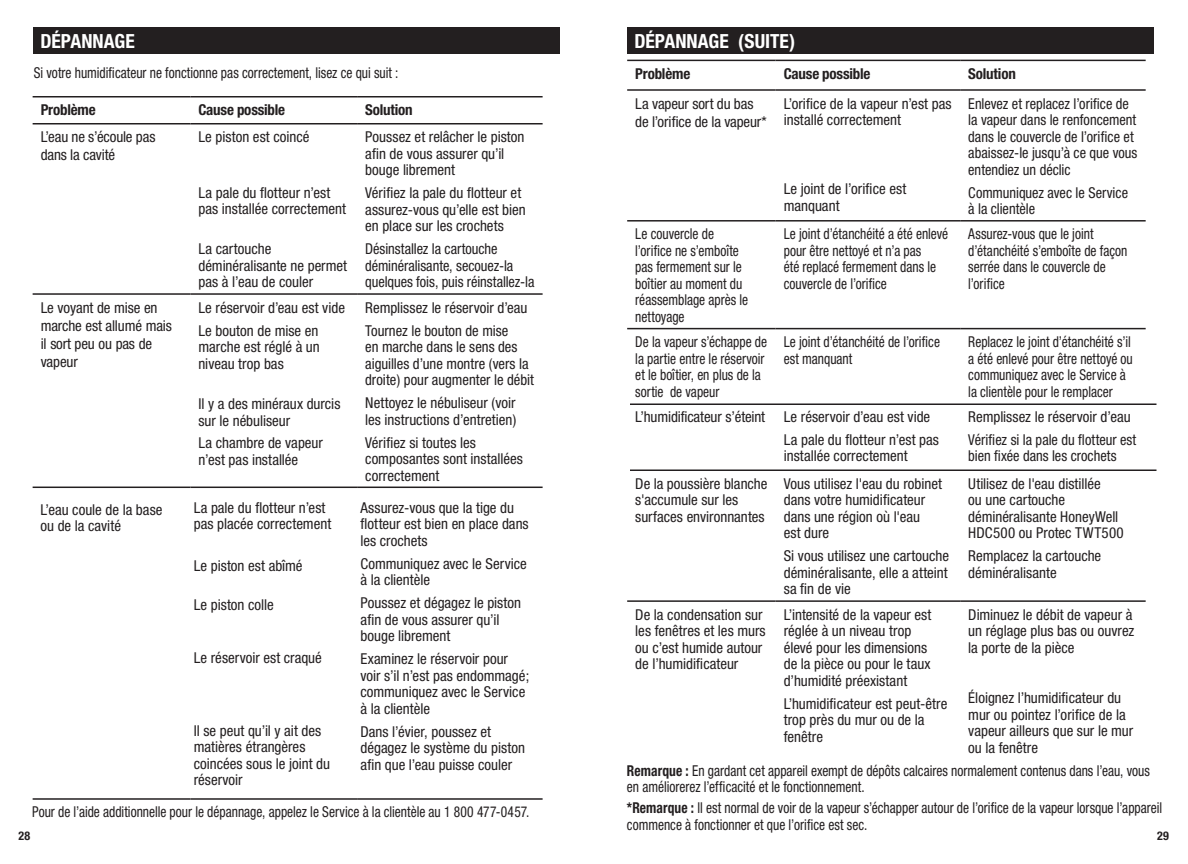
<style>
.page{position:relative;width:1188px;height:864px;background:#fff}
.page>*{position:absolute;margin:0;border:0;box-sizing:border-box;transform-origin:0 0}
.t1{font:700 condensed 19.5px "Helvetica Neue";color:#fff}
.t2{font:condensed 15px/16.5px "Helvetica Neue";color:#231f20}
.t3{font:condensed 15px/16.5px "Helvetica Neue";color:#231f20;scale:.9 1}
.t4{font:condensed 15px/16.5px "Helvetica Neue";color:#231f20;scale:.96 1}
.t5{font:700 condensed 15px "Helvetica Neue";letter-spacing:-.015em;color:#231f20}
.t6{font:700 condensed 12px "Helvetica Neue";color:#231f20}
.s1{font-weight:700}
</style>
<div class="page">
<div style="left:34px;top:27px;width:526px;height:27px;background:#231f20"></div>
<hr style="left:33px;top:487px;width:157px;height:1px;background:#231f20">
<hr style="left:190px;top:487px;width:167px;height:1px;background:#231f20">
<hr style="left:357px;top:487px;width:186px;height:1px;background:#231f20">
<hr style="left:33px;top:798px;width:157px;height:2px;background:#231f20">
<hr style="left:190px;top:798px;width:167px;height:2px;background:#231f20">
<hr style="left:357px;top:798px;width:186px;height:2px;background:#231f20">
<hr style="left:33px;top:96px;width:157px;height:2px;background:#231f20">
<hr style="left:190px;top:96px;width:167px;height:2px;background:#231f20">
<hr style="left:357px;top:96px;width:186px;height:2px;background:#231f20">
<hr style="left:33px;top:123px;width:157px;height:1px;background:#231f20">
<hr style="left:190px;top:123px;width:167px;height:1px;background:#231f20">
<hr style="left:357px;top:123px;width:186px;height:1px;background:#231f20">
<hr style="left:33px;top:293px;width:157px;height:2px;background:#231f20">
<hr style="left:190px;top:293px;width:167px;height:2px;background:#231f20">
<hr style="left:357px;top:293px;width:186px;height:2px;background:#231f20">
<div style="left:628px;top:27px;width:526px;height:27px;background:#231f20"></div>
<hr style="left:627px;top:60px;width:149px;height:1px;background:#231f20">
<hr style="left:776px;top:60px;width:184px;height:1px;background:#231f20">
<hr style="left:960px;top:60px;width:186px;height:1px;background:#231f20">
<hr style="left:627px;top:89px;width:149px;height:2px;background:#231f20">
<hr style="left:776px;top:89px;width:184px;height:2px;background:#231f20">
<hr style="left:960px;top:89px;width:186px;height:2px;background:#231f20">
<hr style="left:627px;top:220px;width:149px;height:2px;background:#231f20">
<hr style="left:776px;top:220px;width:184px;height:2px;background:#231f20">
<hr style="left:960px;top:220px;width:186px;height:2px;background:#231f20">
<hr style="left:627px;top:328px;width:149px;height:1px;background:#231f20">
<hr style="left:776px;top:328px;width:184px;height:1px;background:#231f20">
<hr style="left:960px;top:328px;width:186px;height:1px;background:#231f20">
<hr style="left:627px;top:600px;width:149px;height:2px;background:#231f20">
<hr style="left:776px;top:600px;width:184px;height:2px;background:#231f20">
<hr style="left:960px;top:600px;width:186px;height:2px;background:#231f20">
<hr style="left:630px;top:469px;width:526px;height:2px;background:#231f20">
<hr style="left:630px;top:403px;width:526px;height:2px;background:#231f20">
<h1 class="t1" style="left:40px;top:29px;width:96px">DÉPANNAGE</h1>
<h1 class="t1" style="left:634px;top:29px;width:162px">DÉPANNAGE (SUITE)</h1>
<p class="t5" style="left:635px;top:64px;width:57px">Problème</p>
<p class="t5" style="left:784px;top:64px;width:88px">Cause possible</p>
<p class="t5" style="left:968px;top:64px;width:49px">Solution</p>
<p class="t2" style="left:635px;top:94px;width:133px;line-height:18px">La vapeur sort du bas de l’orifice de la vapeur*</p>
<p class="t2" style="left:784px;top:95px;width:169px">L’orifice de la vapeur n’est pas installé correctement</p>
<p class="t3" style="left:34px;top:65px;width:407px">Si votre humidificateur ne fonctionne pas correctement, lisez ce qui suit :</p>
<p class="t4" style="left:968px;top:95px;width:178px">Enlevez et replacez l’orifice de la vapeur dans le renfoncement dans le couvercle de l’orifice et abaissez-le jusqu’à ce que vous entendiez un déclic</p>
<p class="t4" style="left:968px;top:184px;width:168px">Communiquez avec le Service à la clientèle</p>
<p class="t5" style="left:41px;top:101px;width:57px">Problème</p>
<p class="t5" style="left:198px;top:101px;width:88px">Cause possible</p>
<p class="t5" style="left:365px;top:101px;width:49px">Solution</p>
<p class="t2" style="left:41px;top:128px;width:116px;line-height:18px">L’eau ne s’écoule pas dans la cavité</p>
<p class="t2" style="left:198px;top:129px;width:113px">Le piston est coincé</p>
<p class="t2" style="left:198px;top:184px;width:149px">La pale du flotteur n’est pas installée correctement</p>
<p class="t2" style="left:198px;top:241px;width:150px">La cartouche déminéralisante ne permet pas à l’eau de couler</p>
<p class="t2" style="left:365px;top:129px;width:161px">Poussez et relâcher le piston afin de vous assurer qu’il bouge librement</p>
<p class="t2" style="left:365px;top:185px;width:162px">Vérifiez la pale du flotteur et assurez-vous qu’elle est bien en place sur les crochets</p>
<p class="t4" style="left:365px;top:241px;width:178px">Désinstallez la cartouche déminéralisante, secouez-la quelques fois, puis réinstallez-la</p>
<p class="t2" style="left:784px;top:180px;width:124px">Le joint de l’orifice est manquant</p>
<p class="t3" style="left:635px;top:226px;width:127px">Le couvercle de l’orifice ne s’emboîte pas fermement sur le boîtier au moment du réassemblage après le nettoyage</p>
<p class="t3" style="left:784px;top:226px;width:184px">Le joint d’étanchéité a été enlevé pour être nettoyé et n’a pas<br>été replacé fermement dans le couvercle de l’orifice</p>
<p class="t3" style="left:968px;top:226px;width:178px">Assurez-vous que le joint d’étanchéité s’emboîte de façon serrée dans le couvercle de l’orifice</p>
<p class="t3" style="left:635px;top:334px;width:148px">De la vapeur s’échappe de la partie entre le réservoir et le boîtier, en plus de la sortie de vapeur</p>
<p class="t3" style="left:784px;top:334px;width:175px">Le joint d’étanchéité de l’orifice est manquant</p>
<p class="t3" style="left:968px;top:334px;width:184px">Replacez le joint d’étanchéité s’il a été enlevé pour être nettoyé ou communiquez avec le Service à la clientèle pour le remplacer</p>
<p class="t2" style="left:784px;top:405px;width:157px;line-height:23px;text-indent:-149px">L’humidificateur s’éteint Le réservoir d’eau est vide<br>La pale du flotteur n’est pas</p>
<p class="t2" style="left:784px;top:448px;width:126px">installée correctement</p>
<p class="t2" style="left:41px;top:298px;width:133px;line-height:18px">Le voyant de mise en marche est allumé mais il sort peu ou pas de vapeur</p>
<p class="t2" style="left:198px;top:296px;width:148px;line-height:23px">Le réservoir d’eau est vide<br>Le bouton de mise en</p>
<p class="t2" style="left:365px;top:296px;width:164px;line-height:23px">Remplissez le réservoir d’eau<br>Tournez le bouton de mise</p>
<p class="t2" style="left:365px;top:338px;width:170px">en marche dans le sens des aiguilles d’une montre (vers la droite) pour augmenter le débit</p>
<p class="t2" style="left:365px;top:394px;width:153px">Nettoyez le nébuliseur (voir les instructions d’entretien)</p>
<p class="t2" style="left:365px;top:434px;width:159px">Vérifiez si toutes les composantes sont installées correctement</p>
<p class="t2" style="left:198px;top:338px;width:123px">marche est réglé à un niveau trop bas</p>
<p class="t2" style="left:198px;top:395px;width:143px">Il y a des minéraux durcis sur le nébuliseur</p>
<p class="t2" style="left:198px;top:435px;width:126px">La chambre de vapeur n’est pas installée</p>
<p class="t2" style="left:968px;top:405px;width:170px;line-height:23px">Remplissez le réservoir d’eau<br>Vérifiez si la pale du flotteur est</p>
<p class="t4" style="left:968px;top:448px;width:156px">bien fixée dans les crochets</p>
<p class="t2" style="left:635px;top:475px;width:134px">De la poussière blanche s'accumule sur les surfaces environnantes</p>
<p class="t2" style="left:784px;top:475px;width:160px">Vous utilisez l'eau du robinet dans votre humidificateur dans une région où l'eau<br>est dure</p>
<p class="t2" style="left:784px;top:548px;width:167px;text-align:justify">Si vous utilisez une cartouche déminéralisante, elle a atteint sa fin de vie</p>
<p class="t2" style="left:968px;top:475px;width:157px">Utilisez de l'eau distillée<br>ou une cartouche déminéralisante HoneyWell<br>HDC500 ou Protec TWT500</p>
<p class="t2" style="left:968px;top:548px;width:134px">Remplacez la cartouche déminéralisante</p>
<p class="t2" style="left:194px;top:499px;width:139px">La pale du flotteur n’est pas placée correctement</p>
<p class="t2" style="left:194px;top:557px;width:110px">Le piston est abîmé</p>
<p class="t2" style="left:194px;top:596px;width:82px">Le piston colle</p>
<p class="t2" style="left:194px;top:649px;width:130px">Le réservoir est craqué</p>
<p class="t2" style="left:360px;top:499px;width:170px">Assurez-vous que la tige du flotteur est bien en place dans les crochets</p>
<p class="t2" style="left:360px;top:555px;width:168px">Communiquez avec le Service à la clientèle</p>
<p class="t2" style="left:360px;top:594px;width:162px">Poussez et dégagez le piston afin de vous assurer qu’il bouge librement</p>
<p class="t2" style="left:360px;top:650px;width:170px">Examinez le réservoir pour voir s’il n’est pas endommagé; communiquez avec le Service à la clientèle</p>
<p class="t2" style="left:360px;top:723px;width:166px">Dans l’évier, poussez et dégagez le système du piston afin que l’eau puisse couler</p>
<p class="t2" style="left:40px;top:501px;width:124px">L’eau coule de la base ou de la cavité</p>
<p class="t2" style="left:635px;top:606px;width:132px">De la condensation sur les fenêtres et les murs ou c’est humide autour de l’humidificateur</p>
<p class="t2" style="left:784px;top:606px;width:149px">L’intensité de la vapeur est réglée à un niveau trop élevé pour les dimensions de la pièce ou pour le taux d’humidité préexistant</p>
<p class="t2" style="left:784px;top:695px;width:165px">L’humidificateur est peut-être trop près du mur ou de la fenêtre</p>
<p class="t2" style="left:968px;top:606px;width:168px">Diminuez le débit de vapeur à un réglage plus bas ou ouvrez la porte de la pièce</p>
<p class="t2" style="left:968px;top:690px;width:167px">Éloignez l’humidificateur du mur ou pointez l’orifice de la vapeur ailleurs que sur le mur ou la fenêtre</p>
<p class="t2" style="left:194px;top:722px;width:138px">Il se peut qu’il y ait des matières étrangères coincées sous le joint du réservoir</p>
<p class="t3" style="left:627px;top:762px;width:582px"><span class="s1">Remarque :</span> En gardant cet appareil exempt de dépôts calcaires normalement contenus dans l’eau, vous en améliorerez l’efficacité et le fonctionnement.</p>
<p class="t3" style="left:627px;top:800px;width:596px"><span class="s1">*Remarque :</span> ll est normal de voir de la vapeur s’échapper autour de l’orifice de la vapeur lorsque l’appareil commence à fonctionner et que l’orifice est sec.</p>
<p class="t3" style="left:32px;top:804px;width:554px">Pour de l’aide additionnelle pour le dépannage, appelez le Service à la clientèle au 1 800 477-0457.</p>
<p class="t6" style="left:19px;top:828px;width:13px">28</p>
<p class="t6" style="left:1157px;top:828px;width:13px">29</p>
</div>
